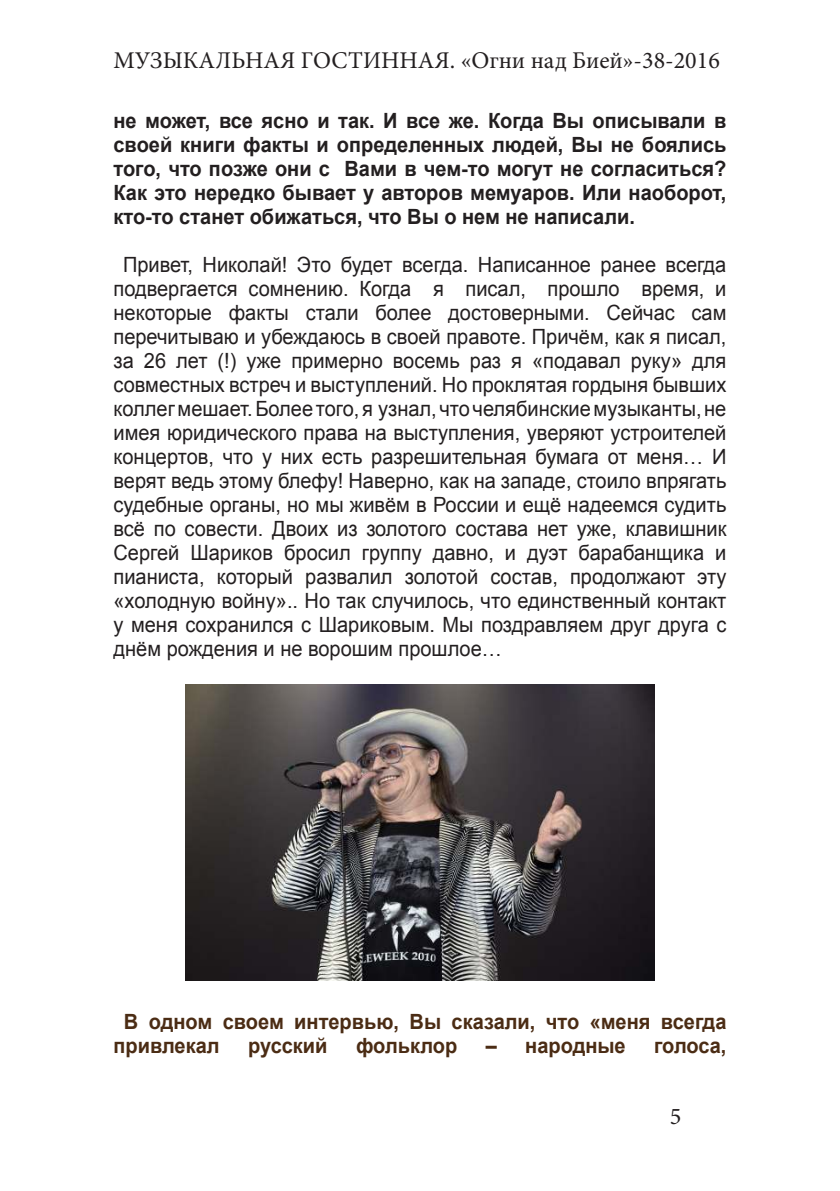
<style>
.page{position:relative;width:840px;height:1191px;background:#fff}
.page>*{position:absolute;margin:0;border:0;box-sizing:border-box;transform-origin:0 0}
.t1{font:24px "Minion Pro";color:#231f20}
.t2{font:21px/24px "Arial";color:#231f20;text-align:justify;scale:.95 1}
.t3{font:700 21px/24px "Arial";color:#231f20;text-align:justify;scale:.95 1}
.t4{font:700 21px/24px "Arial";color:#4b2c14;scale:.95 1}
</style>
<div class="page">
<img style="left:185px;top:684px;width:469px;height:296px">
<p class="t1" style="left:113px;top:52px;width:607px">МУЗЫКАЛЬНАЯ ГОСТИННАЯ. «Огни над Бией»-38-2016</p>
<p class="t3" style="left:113px;top:109px;width:646px">не может, все ясно и так. И все же. Когда Вы описывали в своей книги факты и определенных людей, Вы не боялись того, что позже они с Вами в чем-то могут не согласиться?<br>Как это нередко бывает у авторов мемуаров. Или наоборот, кто-то станет обижаться, что Вы о нем не написали.</p>
<p class="t2" style="left:113px;top:253px;width:646px;text-indent:9px">Привет, Николай! Это будет всегда. Написанное ранее всегда подвергается сомнению. Когда я писал, прошло время, и некоторые факты стали более достоверными. Сейчас сам перечитываю и убеждаюсь в своей правоте. Причём, как я писал, за 26 лет (!) уже примерно восемь раз я «подавал руку» для совместных встреч и выступлений. Но проклятая гордыня бывших коллег мешает. Более того, я узнал, что челябинские музыканты, не имея юридического права на выступления, уверяют устроителей концертов, что у них есть разрешительная бумага от меня… И верят ведь этому блефу! Наверно, как на западе, стоило впрягать судебные органы, но мы живём в России и ещё надеемся судить всё по совести. Двоих из золотого состава нет уже, клавишник Сергей Шариков бросил группу давно, и дуэт барабанщика и пианиста, который развалил золотой состав, продолжают эту «холодную войну».. Но так случилось, что единственный контакт у меня сохранился с Шариковым. Мы поздравляем друг друга с днём рождения и не ворошим прошлое…</p>
<p class="t4" style="left:113px;top:1010px;width:646px;text-indent:10px">В одном своем интервью, Вы сказали, что «меня всегда привлекал</p>
<p class="t4" style="left:248px;top:1034px;width:85px">русский</p>
<p class="t4" style="left:356px;top:1034px;width:108px">фольклор</p>
<p class="t4" style="left:485px;top:1034px;width:149px">– народные</p>
<p class="t4" style="left:653px;top:1034px;width:78px">голоса,</p>
<p class="t1" style="left:669px;top:1107px;width:13px">5</p>
</div>
